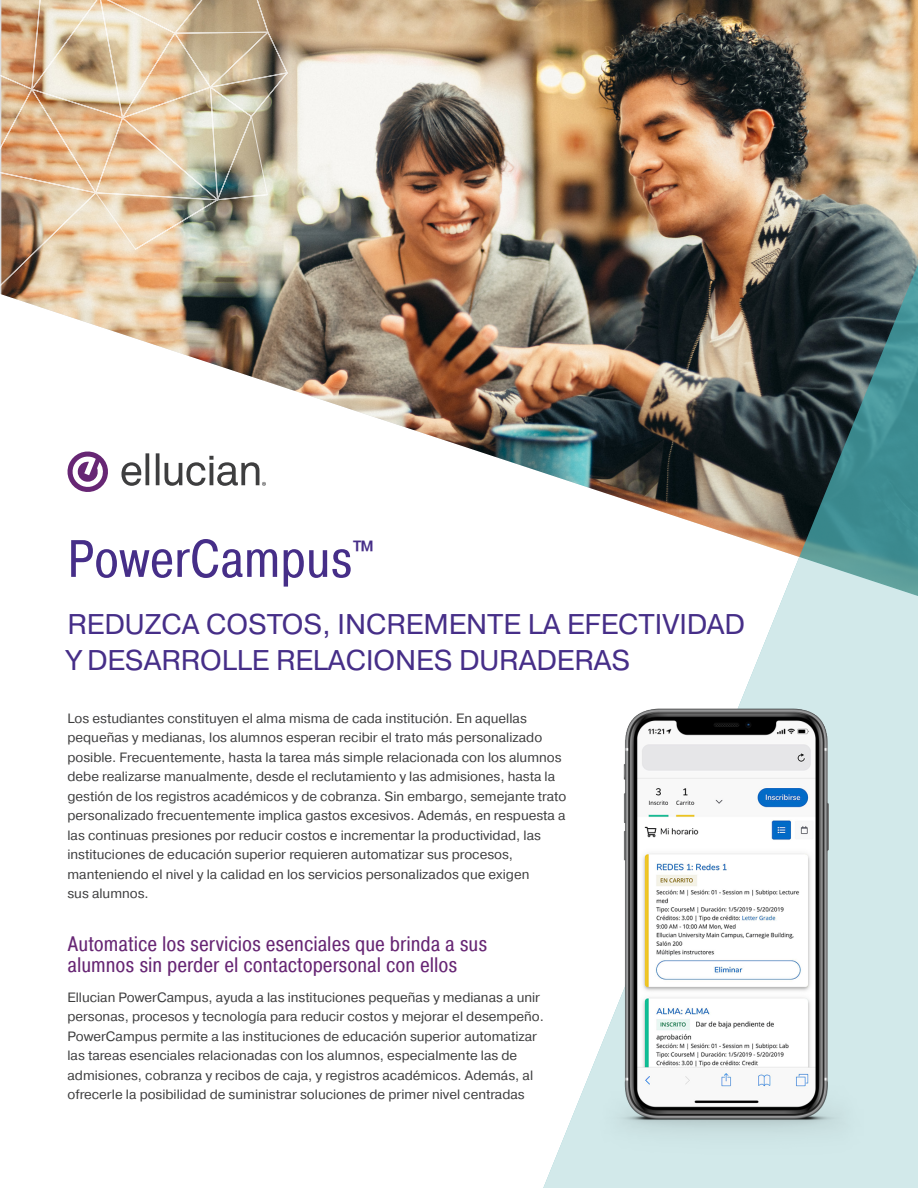
<style>
.page{position:relative;width:918px;height:1188px;background:#fff}
.page>*{position:absolute;margin:0;border:0;box-sizing:border-box;transform-origin:0 0}
.MAIN_TITLE_HEADER{font:52.5px "Pragmatica Cond";color:#462e88}
.MAIN_TITLE_SUBHEADER{font:28.5px/36px "Pragmatica";color:#462e88}
.subheader_1{font:21px/21px "Pragmatica Cond";color:#672674}
.BODY{font:13.5px/19.5px "Pragmatica";color:#3e3e3f}
.BODY_no_space_above{font:13.5px/19.5px "Pragmatica";color:#3e3e3f}
</style>
<div class="page">
<img style="left:280px;top:0;width:638px;height:471px">
<img style="left:538px;top:231px;width:380px;height:326px">
<svg style="left:760px;top:557px;width:158px;height:96px;background:#c5e0e0"></svg>
<img style="left:0;top:0;width:288px;height:386px">
<svg style="left:67px;top:451px;width:41px;height:41px"></svg>
<svg style="left:121px;top:453px;width:145px;height:33px"></svg>
<img style="left:543px;top:653px;width:375px;height:535px">
<p class="MAIN_TITLE_HEADER" style="left:68px;top:526px;width:308px">PowerCampus<sup>™</sup></p>
<p class="MAIN_TITLE_SUBHEADER" style="left:68px;top:607px;width:679px">REDUZCA COSTOS, INCREMENTE LA EFECTIVIDAD<br>Y DESARROLLE RELACIONES DURADERAS</p>
<p class="BODY" style="left:68px;top:709px;width:500px">Los estudiantes constituyen el alma misma de cada institución. En aquellas pequeñas y medianas, los alumnos esperan recibir el trato más personalizado posible. Frecuentemente, hasta la tarea más simple relacionada con los alumnos debe realizarse manualmente, desde el reclutamiento y las admisiones, hasta la gestión de los registros académicos y de cobranza. Sin embargo, semejante trato personalizado frecuentemente implica gastos excesivos. Además, en respuesta a las continuas presiones por reducir costos e incrementar la productividad, las instituciones de educación superior requieren automatizar sus procesos, manteniendo el nivel y la calidad en los servicios personalizados que exigen<br>sus alumnos.</p>
<p class="subheader_1" style="left:68px;top:933px;width:421px">Automatice los servicios esenciales que brinda a sus alumnos sin perder el contactopersonal con ellos</p>
<p class="BODY_no_space_above" style="left:68px;top:988px;width:478px">Ellucian PowerCampus, ayuda a las instituciones pequeñas y medianas a unir personas, procesos y tecnología para reducir costos y mejorar el desempeño.<br>PowerCampus permite a las instituciones de educación superior automatizar las tareas esenciales relacionadas con los alumnos, especialmente las de admisiones, cobranza y recibos de caja, y registros académicos. Además, al ofrecerle la posibilidad de suministrar soluciones de primer nivel centradas</p>
</div>
